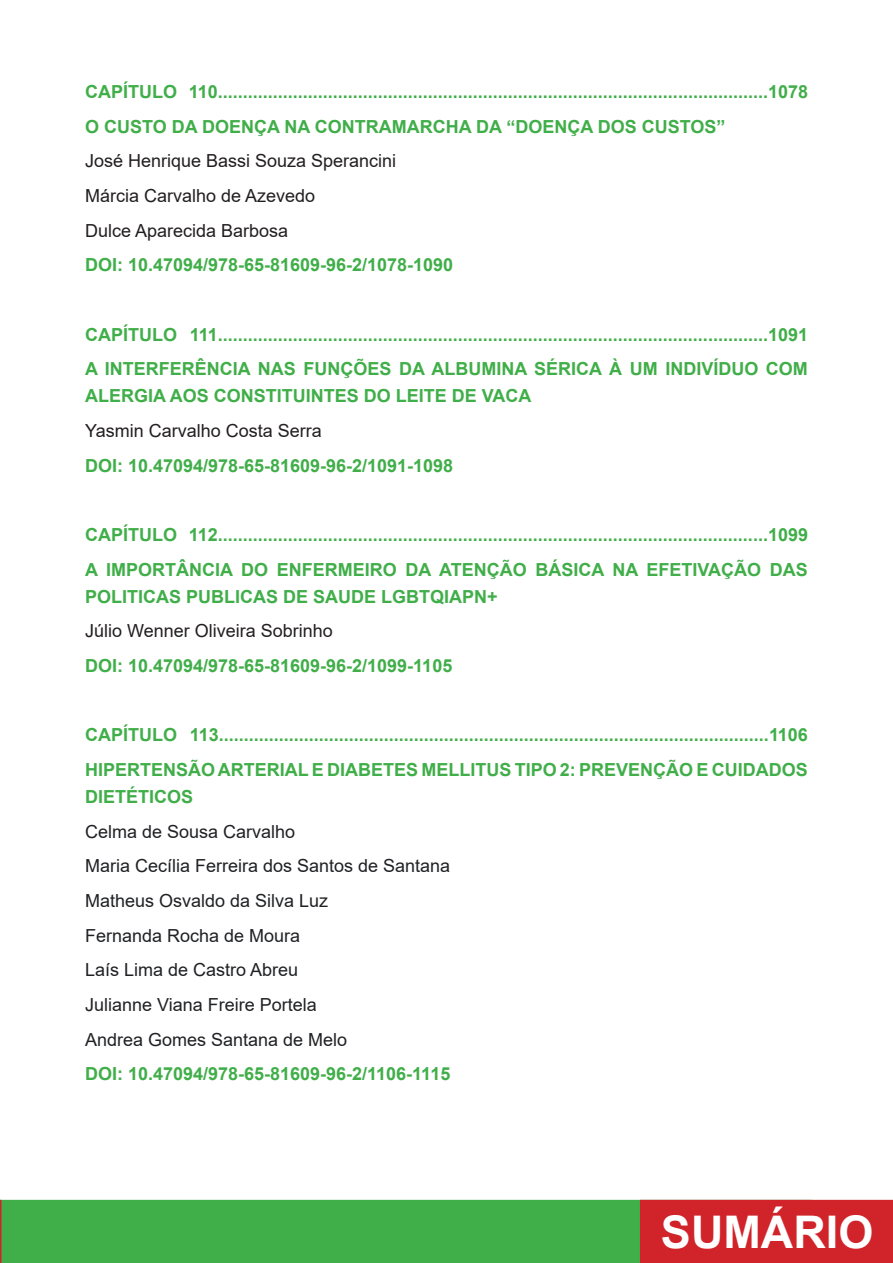
<style>
.page{position:relative;width:893px;height:1263px;background:#fff}
.page>*{position:absolute;margin:0;border:0;box-sizing:border-box;transform-origin:0 0}
.t1{font:700 45px "Arial";color:#fff}
.t2{font:700 18px/27px "Arial";color:#40ae49}
.t3{font:18px "Arial";color:#202124}
.t4{font:18px "Arial";color:#231f20}
</style>
<div class="page">
<div style="left:0;top:1200px;width:812px;height:63px;background:#40ae49"></div>
<svg style="left:0;top:1200px;width:2px;height:63px"></svg>
<div style="left:640px;top:1200px;width:253px;height:63px;background:#d1232a"></div>
<p class="t2" style="left:85px;top:79px;width:725px">CAPÍTULO 110..............................................................................................................1078</p>
<p class="t2" style="left:85px;top:113px;width:642px">O CUSTO DA DOENÇA NA CONTRAMARCHA DA “DOENÇA DOS CUSTOS”</p>
<p class="t4" style="left:85px;top:149px;width:313px">José Henrique Bassi Souza Sperancini</p>
<p class="t4" style="left:85px;top:183px;width:232px">Márcia Carvalho de Azevedo</p>
<p class="t4" style="left:85px;top:218px;width:205px">Dulce Aparecida Barbosa</p>
<p class="t2" style="left:85px;top:252px;width:370px">DOI: 10.47094/978-65-81609-96-2/1078-1090</p>
<p class="t2" style="left:85px;top:321px;width:724px">CAPÍTULO 111..............................................................................................................1091</p>
<p class="t2" style="left:85px;top:356px;width:724px">A INTERFERÊNCIA NAS FUNÇÕES DA ALBUMINA SÉRICA À UM INDIVÍDUO COM<br>ALERGIA AOS CONSTITUINTES DO LEITE DE VACA</p>
<p class="t4" style="left:85px;top:418px;width:238px">Yasmin Carvalho Costa Serra</p>
<p class="t2" style="left:85px;top:452px;width:370px">DOI: 10.47094/978-65-81609-96-2/1091-1098</p>
<p class="t2" style="left:85px;top:521px;width:724px">CAPÍTULO 112..............................................................................................................1099</p>
<p class="t2" style="left:85px;top:556px;width:724px">A IMPORTÂNCIA DO ENFERMEIRO DA ATENÇÃO BÁSICA NA EFETIVAÇÃO DAS<br>POLITICAS PUBLICAS DE SAUDE LGBTQIAPN+</p>
<p class="t4" style="left:85px;top:619px;width:249px">Júlio Wenner Oliveira Sobrinho</p>
<p class="t2" style="left:85px;top:652px;width:369px">DOI: 10.47094/978-65-81609-96-2/1099-1105</p>
<p class="t2" style="left:85px;top:722px;width:724px">CAPÍTULO 113..............................................................................................................1106</p>
<p class="t2" style="left:85px;top:756px;width:724px">HIPERTENSÃO ARTERIAL E DIABETES MELLITUS TIPO 2: PREVENÇÃO E CUIDADOS<br>DIETÉTICOS</p>
<p class="t3" style="left:85px;top:819px;width:212px">Celma de Sousa Carvalho</p>
<p class="t3" style="left:85px;top:853px;width:367px">Maria Cecília Ferreira dos Santos de Santana</p>
<p class="t3" style="left:85px;top:888px;width:245px">Matheus Osvaldo da Silva Luz</p>
<p class="t3" style="left:85px;top:923px;width:217px">Fernanda Rocha de Moura</p>
<p class="t3" style="left:85px;top:957px;width:215px">Laís Lima de Castro Abreu</p>
<p class="t3" style="left:85px;top:992px;width:233px">Julianne Viana Freire Portela</p>
<p class="t3" style="left:85px;top:1027px;width:264px">Andrea Gomes Santana de Melo</p>
<p class="t2" style="left:85px;top:1061px;width:367px">DOI: 10.47094/978-65-81609-96-2/1106-1115</p>
<h1 class="t1" style="left:661px;top:1200px;width:214px">SUMÁRIO</h1>
</div>
